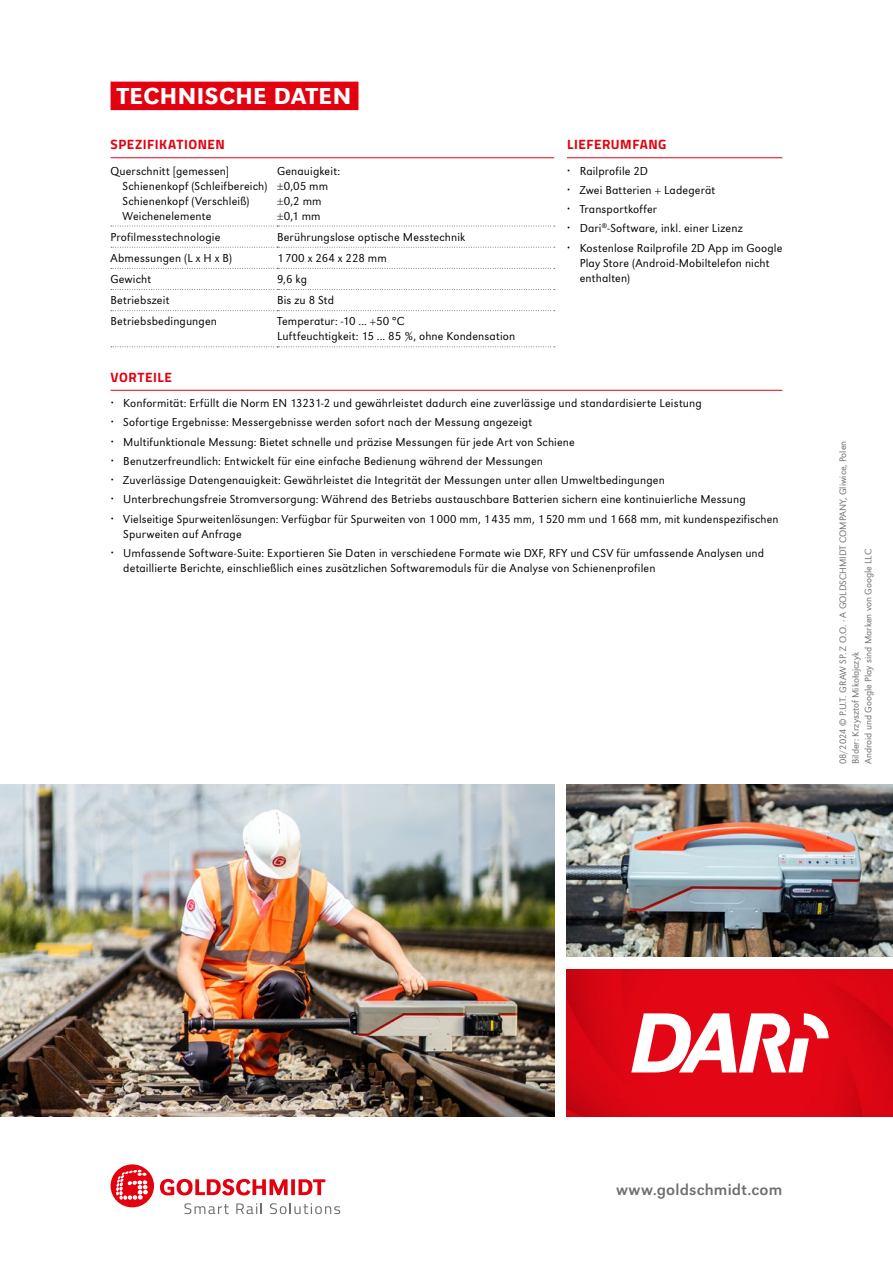
<style>
.page{position:relative;width:893px;height:1263px;background:#fff}
.page>*{position:absolute;margin:0;border:0;box-sizing:border-box;transform-origin:0 0}
.t1{font:500 24px "URW Grotesk";letter-spacing:.02em;color:#fff}
.t2{font:16.5px "URW Grotesk";letter-spacing:.01em;color:#6f6f6e}
.t3{font:700 13.5px "Titillium Web";letter-spacing:.04em;color:#e3000f}
.t4{font:300 12px/19.2px "URW Grotesk";letter-spacing:.01em;color:#000}
.t5{font:300 12px "URW Grotesk";letter-spacing:-.01em;color:#000}
.t6{font:300 9.75px/12.6px "URW Grotesk";color:#6f6f6e}
</style>
<div class="page">
<img style="left:0;top:784px;width:554px;height:332px">
<img style="left:567px;top:784px;width:326px;height:173px">
<img style="left:567px;top:969px;width:326px;height:147px">
<svg style="left:631px;top:1013px;width:198px;height:59px"></svg>
<div style="left:111px;top:82px;width:247px;height:28px;background:#e3000f"></div>
<svg style="left:111px;top:226px;width:444px;height:1px"></svg>
<svg style="left:111px;top:247px;width:444px;height:1px"></svg>
<svg style="left:111px;top:268px;width:444px;height:1px"></svg>
<svg style="left:111px;top:289px;width:444px;height:1px"></svg>
<svg style="left:111px;top:310px;width:444px;height:1px"></svg>
<svg style="left:111px;top:346px;width:444px;height:1px"></svg>
<hr style="left:111px;top:157px;width:166px;height:1px;background:#e3000f">
<hr style="left:277px;top:157px;width:277px;height:1px;background:#e3000f">
<hr style="left:567px;top:157px;width:215px;height:1px;background:#e3000f">
<hr style="left:111px;top:390px;width:671px;height:1px;background:#e3000f">
<svg style="left:111px;top:1164px;width:43px;height:43px"></svg>
<svg style="left:160px;top:1179px;width:165px;height:16px"></svg>
<svg style="left:184px;top:1203px;width:45px;height:11px"></svg>
<svg style="left:236px;top:1203px;width:26px;height:11px"></svg>
<svg style="left:270px;top:1203px;width:70px;height:11px"></svg>
<h1 class="t1" style="left:117px;top:82px;width:236px">TECHNISCHE DATEN</h1>
<p class="t3" style="left:111px;top:134px;width:116px">SPEZIFIKATIONEN</p>
<p class="t4" style="left:123px;top:163px;width:146px;line-height:15px;text-indent:-12px">Querschnitt [gemessen]<br>Schienenkopf (Schleifbereich)<br>Schienenkopf (Verschleiß)<br>Weichenelemente</p>
<p class="t4" style="left:277px;top:163px;width:64px;line-height:15px">Genauigkeit: ±0,05 mm ±0,2 mm ±0,1 mm</p>
<p class="t4" style="left:111px;top:227px;width:111px">Profilmesstechnologie</p>
<p class="t4" style="left:277px;top:227px;width:190px">Berührungslose optische Messtechnik</p>
<p class="t4" style="left:111px;top:248px;width:123px">Abmessungen (L x H x B)</p>
<p class="t5" style="left:277px;top:251px;width:111px">1 700 x 264 x 228 mm</p>
<p class="t4" style="left:111px;top:270px;width:42px">Gewicht</p>
<p class="t4" style="left:277px;top:270px;width:31px">9,6 kg</p>
<p class="t4" style="left:111px;top:291px;width:60px">Betriebszeit</p>
<p class="t4" style="left:277px;top:291px;width:58px">Bis zu 8 Std</p>
<p class="t4" style="left:111px;top:312px;width:108px">Betriebsbedingungen</p>
<p class="t4" style="left:277px;top:314px;width:240px;line-height:15px">Temperatur: -10 ... +50 °C<br>Luftfeuchtigkeit: 15 ... 85 %, ohne Kondensation</p>
<p class="t3" style="left:567px;top:134px;width:101px">LIEFERUMFANG</p>
<p class="t4" style="left:580px;top:161px;width:204px">Railprofile 2D<br>Zwei Batterien + Ladegerät<br>Transportkoffer<br>Dari<sup>®</sup>-Software, inkl. einer Lizenz<br>Kostenlose Railprofile 2D App im Google</p>
<p class="t4" style="left:580px;top:255px;width:191px;line-height:15px">Play Store (Android-Mobiltelefon nicht enthalten)</p>
<p class="t3" style="left:111px;top:367px;width:63px">VORTEILE</p>
<p class="t4" style="left:123px;top:394px;width:657px">Konformität: Erfüllt die Norm EN 13231-2 und gewährleistet dadurch eine zuverlässige und standardisierte Leistung<br>Sofortige Ergebnisse: Messergebnisse werden sofort nach der Messung angezeigt<br>Multifunktionale Messung: Bietet schnelle und präzise Messungen für jede Art von Schiene<br>Benutzerfreundlich: Entwickelt für eine einfache Bedienung während der Messungen<br>Zuverlässige Datengenauigkeit: Gewährleistet die Integrität der Messungen unter allen Umweltbedingungen<br>Unterbrechungsfreie Stromversorgung: Während des Betriebs austauschbare Batterien sichern eine kontinuierliche Messung Vielseitige Spurweitenlösungen: Verfügbar für Spurweiten von 1 000 mm, 1 435 mm, 1 520 mm und 1 668 mm, mit kundenspezifischen</p>
<p class="t4" style="left:123px;top:524px;width:642px">Spurweiten auf Anfrage<br>Umfassende Software-Suite: Exportieren Sie Daten in verschiedene Formate wie DXF, RFY und CSV für umfassende Analysen und</p>
<p class="t4" style="left:123px;top:558px;width:534px">detaillierte Berichte, einschließlich eines zusätzlichen Softwaremoduls für die Analyse von Schienenprofilen</p>
<p class="t6" style="left:837px;top:764px;width:325px;rotate:-90deg">08/2024 © P.U.T. GRAW SP. Z O.O. · A GOLDSCHMIDT COMPANY, Gliwice, Polen<br>Bilder: Krzysztof Mikołajczyk<br>Android und Google Play sind Marken von Google LLC</p>
<h2 class="t2" style="left:616px;top:1180px;width:168px">www.goldschmidt.com</h2>
</div>
